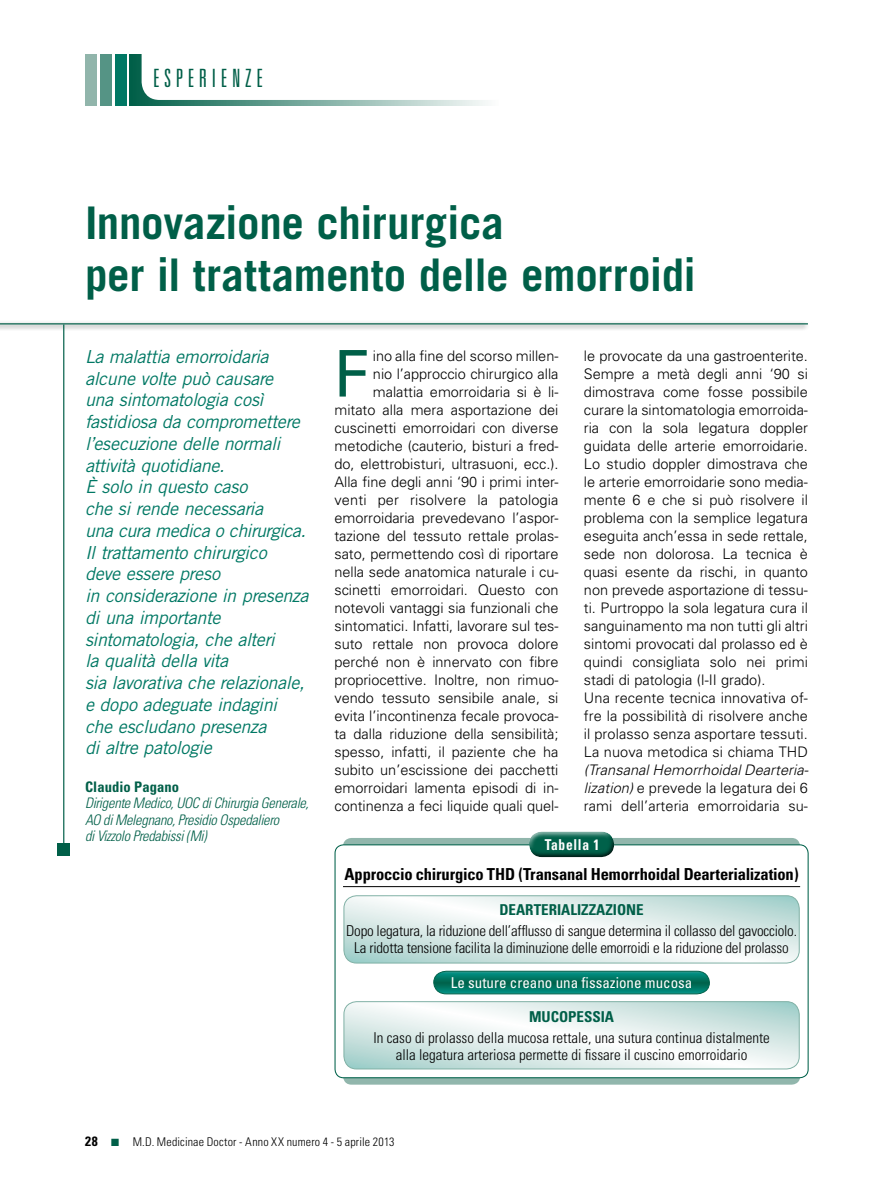
<style>
.page{position:relative;width:893px;height:1191px;background:#fff}
.page>*{position:absolute;margin:0;border:0;box-sizing:border-box;transform-origin:0 0}
.t1{font:64.35px "Univers";color:#005f48}
.t2{font:700 45px/52.5px "Trade Gothic";letter-spacing:-.01em;color:#005f48}
.t3{font:300 ultra-condensed 25.2px "Univers";letter-spacing:.185em;color:#005f48}
.t4{font:italic 18px/21.8px "Trade Gothic";letter-spacing:-.02em;color:#007864}
.t5{font:700 condensed 16.5px "Univers";letter-spacing:-.01em;color:#000}
.t6{font:300 condensed 15px/17.2px "Univers";letter-spacing:-.015em;color:#000;text-align:center}
.t7{font:condensed 15px "Univers";color:#fff}
.t8{font:700 condensed 15px "Univers";color:#005f48}
.t9{font:700 condensed 15px "Univers";letter-spacing:.05em;color:#fff;scale:.9 1}
.t10{font:300 14.55px/18px "Univers";letter-spacing:-.005em;color:#000;text-align:right}
.t11{font:italic 300 condensed 14.55px/16.5px "Univers";letter-spacing:-.02em;color:#005f48}
.t12{font:700 condensed 14.55px "Univers";letter-spacing:.005em;color:#005f48}
.t13{font:300 condensed 12px "Univers";letter-spacing:.015em;color:#000}
.s1{font-style:italic}
.s2{font-weight:700;font-size:13.5px}
.s3{color:#005f48}
</style>
<div class="page">
<div style="left:130px;top:54px;width:369px;height:51px;background:linear-gradient(to right,#03614a,#fbfcfc)"></div>
<div style="left:115px;top:54px;width:12px;height:51px;background:#007864"></div>
<div style="left:100px;top:54px;width:12px;height:51px;background:#559485"></div>
<div style="left:85px;top:54px;width:12px;height:51px;background:#91b5ab"></div>
<div style="left:142px;top:0;width:377px;height:100px;background:#fff;border-radius:18px"></div>
<div style="left:0;top:321px;width:816px;height:16px;background:#000;opacity:.65"></div>
<hr style="left:0;top:323px;width:808px;height:1px;background:#005f48">
<hr style="left:63px;top:324px;width:1px;height:529px;background:#005f48">
<div style="left:57px;top:843px;width:13px;height:12px;background:#005f48"></div>
<div style="left:343px;top:838px;width:457px;height:246px;background:#91b6ac;border-radius:9px"></div>
<div style="left:335px;top:845px;width:473px;height:232px;background:#fff;border-radius:9px"></div>
<div style="left:334px;top:844px;width:475px;height:234px;border:1px solid #00614a;border-radius:9px"></div>
<div style="left:528px;top:814px;width:87px;height:44px;background:#000;opacity:.75"></div>
<svg style="left:344px;top:895px;width:455px;height:68px"></svg>
<div style="left:344px;top:895px;width:456px;height:68px;border:1px solid #00614a;border-radius:13px"></div>
<svg style="left:344px;top:1001px;width:455px;height:68px"></svg>
<div style="left:344px;top:1001px;width:456px;height:68px;border:1px solid #00614a;border-radius:13px"></div>
<svg style="left:433px;top:970px;width:277px;height:24px;background:#0f7f6e"></svg>
<hr style="left:343px;top:886px;width:457px;height:1px;background:#000">
<h3 class="t3" style="left:153px;top:65px;width:111px">ESPERIENZE</h3>
<h2 class="t2" style="left:85px;top:196px;width:613px">Innovazione chirurgica<br>per il trattamento delle emorroidi</h2>
<p class="t4" style="left:85px;top:345px;width:225px">La malattia emorroidaria alcune volte può causare<br>una sintomatologia così fastidiosa da compromettere l’esecuzione delle normali attività quotidiane.<br>È solo in questo caso<br>che si rende necessaria<br>una cura medica o chirurgica.<br>Il trattamento chirurgico<br>deve essere preso<br>in considerazione in presenza di una importante sintomatologia, che alteri<br>la qualità della vita<br>sia lavorativa che relazionale, e dopo adeguate indagini che escludano presenza<br>di altre patologie</p>
<p class="t12" style="left:85px;top:778px;width:96px">Claudio Pagano</p>
<p class="t11" style="left:85px;top:795px;width:225px">Dirigente Medico, UOC di Chirurgia Generale,<br>AO di Melegnano, Presidio Ospedaliero<br>di Vizzolo Predabissi (Mi)</p>
<p class="t10" style="left:334px;top:346px;width:225px">ino alla fine del scorso millen-<br>nio l’approccio chirurgico alla malattia emorroidaria si è li&shy;mitato alla mera asportazione dei cuscinetti emorroidari con diverse metodiche (cauterio, bisturi a fred&shy;do, elettrobisturi, ultrasuoni, ecc.).<br>Alla fine degli anni ‘90 i primi inter&shy;venti per risolvere la patologia emorroidaria prevedevano l’aspor&shy;tazione del tessuto rettale prolas&shy;sato, permettendo così di riportare nella sede anatomica naturale i cu&shy;scinetti emorroidari. Questo con notevoli vantaggi sia funzionali che sintomatici. Infatti, lavorare sul tes&shy;suto rettale non provoca dolore perché non è innervato con fibre propriocettive. Inoltre, non rimuo&shy;vendo tessuto sensibile anale, si evita l’incontinenza fecale provoca&shy;ta dalla riduzione della sensibilità; spesso, infatti, il paziente che ha subito un’escissione dei pacchetti emorroidari lamenta episodi di in&shy;continenza a feci liquide quali quel-</p>
<p class="t10" style="left:584px;top:346px;width:225px;text-align:left">le provocate da una gastroenterite.<br>Sempre a metà degli anni ‘90 si dimostrava come fosse possibile curare la sintomatologia emorroida&shy;ria con la sola legatura doppler guidata delle arterie emorroidarie.<br>Lo studio doppler dimostrava che le arterie emorroidarie sono media&shy;mente 6 e che si può risolvere il problema con la semplice legatura eseguita anch’essa in sede rettale, sede non dolorosa. La tecnica è quasi esente da rischi, in quanto non prevede asportazione di tessu&shy;ti. Purtroppo la sola legatura cura il sanguinamento ma non tutti gli altri sintomi provocati dal prolasso ed è quindi consigliata solo nei primi stadi di patologia (I-II grado).<br>Una recente tecnica innovativa of&shy;fre la possibilità di risolvere anche il prolasso senza asportare tessuti.<br>La nuova metodica si chiama THD</p>
<h1 class="t1" style="left:334px;top:334px;width:37px">F</h1>
<p class="t10" style="left:584px;top:760px;width:226px;text-align:justify"><span class="s1">(Transanal Hemorrhoidal Dearteria&shy;lization)</span> e prevede la legatura dei 6 rami dell’arteria emorroidaria su-</p>
<p class="t9" style="left:545px;top:835px;width:62px">Tabella 1</p>
<p class="t5" style="left:344px;top:864px;width:456px">Approccio chirurgico THD (Transanal Hemorrhoidal Dearterialization)</p>
<p class="t8" style="left:499px;top:900px;width:146px">DEARTERIALIZZAZIONE</p>
<p class="t6" style="left:346px;top:922px;width:452px">Dopo legatura, la riduzione dell’afflusso di sangue determina il collasso del gavocciolo.<br>La ridotta tensione facilita la diminuzione delle emorroidi e la riduzione del prolasso</p>
<p class="t7" style="left:451px;top:973px;width:243px">Le suture creano una fissazione mucosa</p>
<p class="t8" style="left:529px;top:1007px;width:87px">MUCOPESSIA</p>
<p class="t6" style="left:373px;top:1029px;width:398px">In caso di prolasso della mucosa rettale, una sutura continua distalmente alla legatura arteriosa permette di fissare il cuscino emorroidario</p>
<p class="t13" style="left:85px;top:1135px;width:311px"><span class="s2">28</span> <span class="s3">■</span> M.D. Medicinae Doctor - Anno XX numero 4 - 5 aprile 2013</p>
</div>
